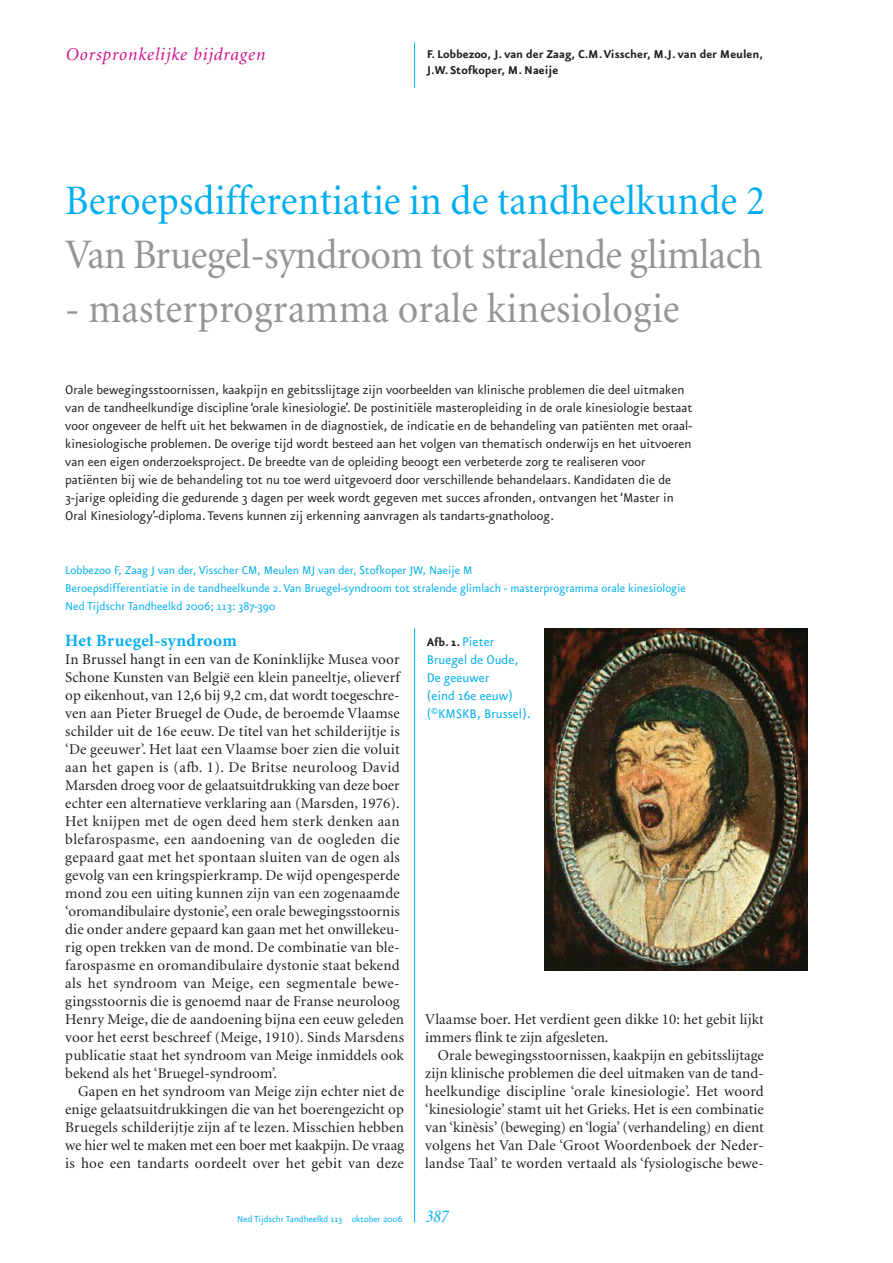
<style>
.page{position:relative;width:893px;height:1263px;background:#fff}
.page>*{position:absolute;margin:0;border:0;box-sizing:border-box;transform-origin:0 0}
.t1{font:42px "Minion";letter-spacing:-.01em;color:#939598;scale:.95 1}
.t2{font:42px "Minion";letter-spacing:.005em;color:#00aeef;scale:.95 1}
.t3{font:italic 18px "Minion";letter-spacing:.045em;color:#cf118c}
.t4{font:italic 18px "Minion";color:#00aeef;scale:.9 1}
.t5{font:700 17.25px "Minion";letter-spacing:.025em;color:#00aeef}
.t6{font:15px/18px "Minion";letter-spacing:.01em;color:#231f20}
.t7{font:15px/18px "Eureka Sans";color:#231f20}
.t8{font:15px/18px "Eureka Sans";color:#00aeef}
.t9{font:13.5px/18px "Eureka Sans";color:#00aeef}
.t10{font:700 13.5px/16.8px "Eureka Sans";color:#231f20}
.t11{font:10.5px "Eureka Sans";color:#00aeef}
.s1{font-weight:400;font-size:15px;color:#00aeef}
</style>
<div class="page">
<hr style="left:414px;top:43px;width:1px;height:45px;background:#00aeef">
<hr style="left:414px;top:628px;width:1px;height:594px;background:#00aeef">
<img style="left:544px;top:628px;width:264px;height:342px">
<p class="t3" style="left:65px;top:47px;width:201px">Oorspronkelijke bijdragen</p>
<p class="t10" style="left:427px;top:45px;width:338px">F. Lobbezoo, J. van der Zaag, C.M.Visscher, M.J. van der Meulen,<br>J.W. Stofkoper, M. Naeije</p>
<h1 class="t2" style="left:65px;top:184px;width:738px">Beroepsdifferentiatie in de tandheelkunde 2</h1>
<h1 class="t1" style="left:65px;top:238px;width:736px">Van Bruegel-syndroom tot stralende glimlach</h1>
<h1 class="t1" style="left:65px;top:292px;width:648px">- masterprogramma orale kinesiologie</h1>
<p class="t7" style="left:65px;top:380px;width:629px">Orale bewegingsstoornissen, kaakpijn en gebitsslijtage zijn voorbeelden van klinische problemen die deel uitmaken van de tandheelkundige discipline ‘orale kinesiologie’. De postinitiële masteropleiding in de orale kinesiologie bestaat voor ongeveer de helft uit het bekwamen in de diagnostiek, de indicatie en de behandeling van patiënten met oraal&shy;kinesiologische problemen. De overige tijd wordt besteed aan het volgen van thematisch onderwijs en het uitvoeren van een eigen onderzoeksproject. De breedte van de opleiding beoogt een verbeterde zorg te realiseren voor patiënten bij wie de behandeling tot nu toe werd uitgevoerd door verschillende behandelaars. Kandidaten die de 3-jarige opleiding die gedurende 3 dagen per week wordt gegeven met succes afronden, ontvangen het ‘Master in Oral Kinesiology’-diploma.Tevens kunnen zij erkenning aanvragen als tandarts-gnatholoog.</p>
<p class="t9" style="left:65px;top:561px;width:622px">Lobbezoo F, Zaag J van der, Visscher CM, Meulen MJ van der, Stofkoper JW, Naeije M<br>Beroepsdifferentiatie in de tandheelkunde 2.Van Bruegel-syndroom tot stralende glimlach - masterprogramma orale kinesiologie<br>Ned Tijdschr Tandheelkd 2006; 113: 387-390</p>
<p class="t10" style="left:427px;top:633px;width:69px">Afb. 1. <span class="s1">Pieter</span></p>
<p class="t8" style="left:427px;top:650px;width:106px">Bruegel de Oude,<br>De geeuwer<br>(eind 16e eeuw) (<sup>©</sup>KMSKB, Brussel).</p>
<p class="t5" style="left:65px;top:634px;width:173px">Het Bruegel-syndroom</p>
<p class="t6" style="left:65px;top:652px;width:340px">In Brussel hangt in een van de Koninklijke Musea voor Schone Kunsten van België een klein paneeltje, olieverf op eikenhout, van 12,6 bij 9,2 cm, dat wordt toegeschre&shy;ven aan Pieter Bruegel de Oude, de beroemde Vlaamse schilder uit de 16e eeuw. De titel van het schilderijtje is ‘De geeuwer’. Het laat een Vlaamse boer zien die voluit aan het gapen is (afb. 1). De Britse neuroloog David Marsden droeg voor de gelaatsuitdrukking van deze boer echter een alternatieve verklaring aan (Marsden, 1976).<br>Het knijpen met de ogen deed hem sterk denken aan blefarospasme, een aandoening van de oogleden die gepaard gaat met het spontaan sluiten van de ogen als gevolg van een kringspierkramp. De wijd opengesperde mond zou een uiting kunnen zijn van een zogenaamde ‘oromandibulaire dystonie’, een orale bewegingsstoornis die onder andere gepaard kan gaan met het onwillekeu&shy;rig open trekken van de mond. De combinatie van ble&shy;farospasme en oromandibulaire dystonie staat bekend als het syndroom van Meige, een segmentale bewe&shy;gingsstoornis die is genoemd naar de Franse neuroloog Henry Meige, die de aandoening bijna een eeuw geleden voor het eerst beschreef (Meige, 1910). Sinds Marsdens publicatie staat het syndroom van Meige inmiddels ook bekend als het ‘Bruegel-syndroom’.</p>
<p class="t6" style="left:65px;top:1084px;width:340px;text-align:justify;text-indent:13px">Gapen en het syndroom van Meige zijn echter niet de enige gelaatsuitdrukkingen die van het boerengezicht op Bruegels schilderijtje zijn af te lezen. Misschien hebben we hier wel te maken met een boer met kaakpijn. De vraag is hoe een tandarts oordeelt over het gebit van deze</p>
<p class="t6" style="left:425px;top:1012px;width:340px">Vlaamse boer. Het verdient geen dikke 10: het gebit lijkt immers flink te zijn afgesleten.</p>
<p class="t6" style="left:425px;top:1048px;width:340px;text-align:justify;text-indent:13px">Orale bewegingsstoornissen, kaakpijn en gebitsslijtage zijn klinische problemen die deel uitmaken van de tand&shy;heelkundige discipline ‘orale kinesiologie’. Het woord ‘kinesiologie’ stamt uit het Grieks. Het is een combinatie van ‘kinèsis’ (beweging) en ‘logia’ (verhandeling) en dient volgens het Van Dale ‘Groot Woordenboek der Neder&shy;landse Taal’ te worden vertaald als ‘fysiologische bewe-</p>
<p class="t11" style="left:237px;top:1213px;width:167px">Ned Tijdschr Tandheelkd 113 oktober 2006</p>
<p class="t4" style="left:425px;top:1210px;width:27px">387</p>
</div>
